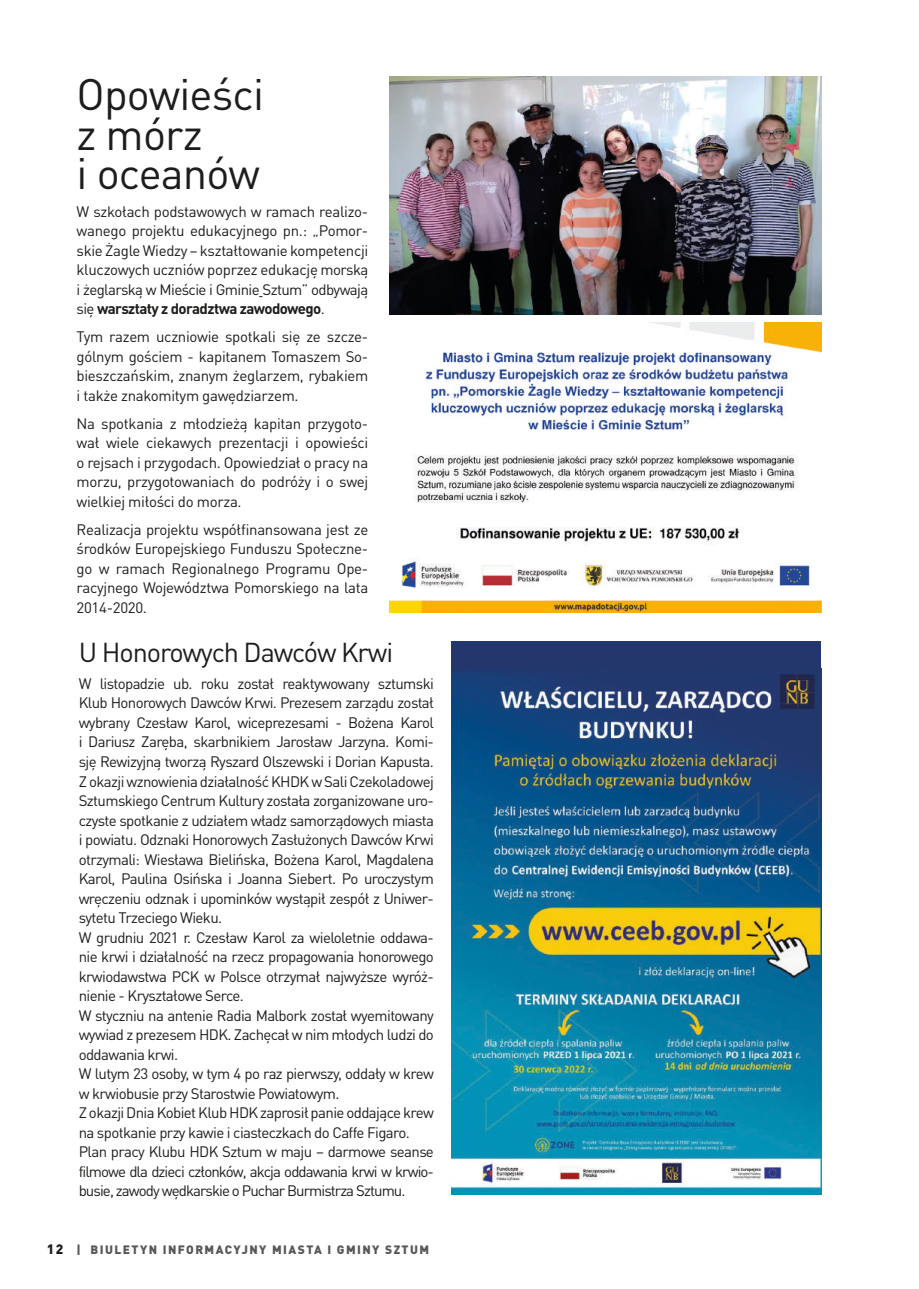
<style>
.page{position:relative;width:919px;height:1289px;background:#fff}
.page>*{position:absolute;margin:0;border:0;box-sizing:border-box;transform-origin:0 0}
.t1{font:43.5px/39.8px "DIN Pro";letter-spacing:-.02em;color:#1d1d1b}
.t2{font:27px "DIN Pro";letter-spacing:-.04em;color:#1d1d1b}
.t3{font:15px/19.5px "DIN Pro";letter-spacing:-.04em;color:#1d1d1b;text-align:justify}
.t4{font:900 12px "DIN Pro";letter-spacing:.12em;color:#575756}
.s1{font-weight:700}
.s2{font-size:13.5px;color:#1d1d1b}
</style>
<div class="page">
<div style="left:451px;top:641px;width:370px;height:552px;background:#23376d"></div>
<img style="left:451px;top:674px;width:370px;height:519px">
<img style="left:389px;top:77px;width:432px;height:238px">
<img style="left:389px;top:323px;width:432px;height:289px">
<h1 class="t1" style="left:77px;top:72px;width:189px">Opowieści z mórz<br>i oceanów</h1>
<p class="t3" style="left:77px;top:201px;width:293px">W szkołach podstawowych w ramach realizo&shy;wanego projektu edukacyjnego pn.: „Pomor&shy;skie Żagle Wiedzy – kształtowanie kompetencji kluczowych uczniów poprzez edukację morską i żeglarską w Mieście i Gminie Sztum” odbywają się <span class="s1">warsztaty z doradztwa zawodowego</span>.</p>
<p class="t3" style="left:77px;top:326px;width:293px">Tym razem uczniowie spotkali się ze szcze&shy;gólnym gościem - kapitanem Tomaszem So&shy;bieszczańskim, znanym żeglarzem, rybakiem i także znakomitym gawędziarzem.</p>
<p class="t3" style="left:77px;top:413px;width:293px">Na spotkania z młodzieżą kapitan przygoto&shy;wał wiele ciekawych prezentacji i opowieści o rejsach i przygodach. Opowiedział o pracy na morzu, przygotowaniach do podróży i o swej wielkiej miłości do morza.</p>
<p class="t3" style="left:77px;top:519px;width:293px">Realizacja projektu współfinansowana jest ze środków Europejskiego Funduszu Społeczne&shy;go w ramach Regionalnego Programu Ope&shy;racyjnego Województwa Pomorskiego na lata 2014-2020.</p>
<h2 class="t2" style="left:79px;top:634px;width:316px">U Honorowych Dawców Krwi</h2>
<p class="t3" style="left:79px;top:673px;width:357px;text-align:left">W listopadzie ub. roku został reaktywowany sztumski Klub Honorowych Dawców Krwi. Prezesem zarządu został wybrany Czesław Karol, wiceprezesami - Bożena Karol i Dariusz Zaręba, skarbnikiem Jarosław Jarzyna. Komi&shy;sję Rewizyjną tworzą Ryszard Olszewski i Dorian Kapusta.<br>Z okazji wznowienia działalność KHDK w Sali Czekoladowej Sztumskiego Centrum Kultury została zorganizowane uro&shy;czyste spotkanie z udziałem władz samorządowych miasta i powiatu. Odznaki Honorowych Zasłużonych Dawców Krwi otrzymali: Wiesława Bielińska, Bożena Karol, Magdalena Karol, Paulina Osińska i Joanna Siebert. Po uroczystym wręczeniu odznak i upominków wystąpił zespół z Uniwer&shy;sytetu Trzeciego Wieku.<br>W grudniu 2021 r. Czesław Karol za wieloletnie oddawa&shy;nie krwi i działalność na rzecz propagowania honorowego krwiodawstwa PCK w Polsce otrzymał najwyższe wyróż&shy;nienie - Kryształowe Serce.<br>W styczniu na antenie Radia Malbork został wyemitowany wywiad z prezesem HDK. Zachęcał w nim młodych ludzi do oddawania krwi.<br>W lutym 23 osoby, w tym 4 po raz pierwszy, oddały w krew w krwiobusie przy Starostwie Powiatowym.<br>Z okazji Dnia Kobiet Klub HDK zaprosił panie oddające krew na spotkanie przy kawie i ciasteczkach do Caffe Figaro.<br>Plan pracy Klubu HDK Sztum w maju – darmowe seanse filmowe dla dzieci członków, akcja oddawania krwi w krwio&shy;busie, zawody wędkarskie o Puchar Burmistrza Sztumu.</p>
<p class="t4" style="left:47px;top:1241px;width:384px"><span class="s2">12</span> | BIULETYN INFORMACYJNY MIASTA I GMINY SZTUM</p>
</div>
